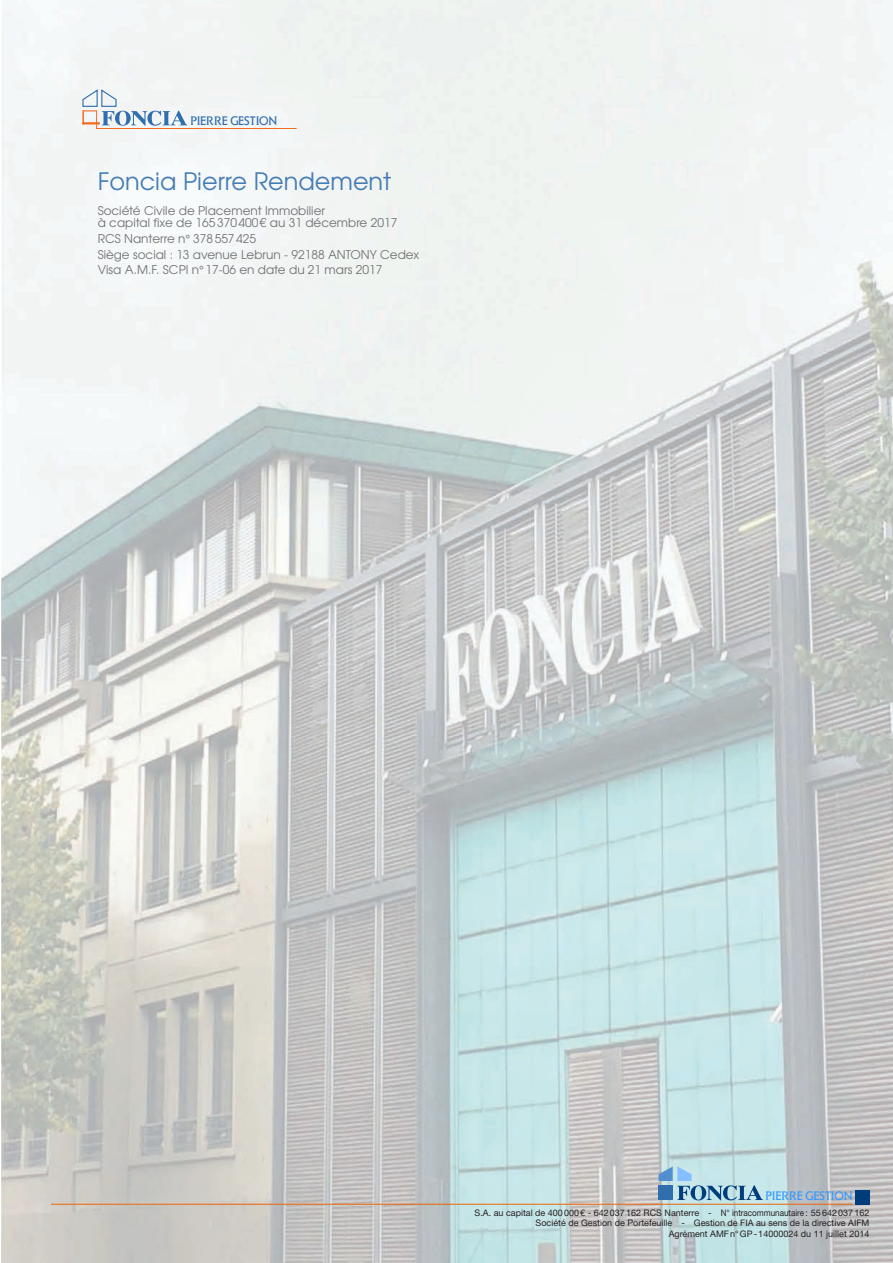
<style>
.page{position:relative;width:893px;height:1263px;background:#fff}
.page>*{position:absolute;margin:0;border:0;box-sizing:border-box;transform-origin:0 0}
.t1{font:24px "Te X Gyre Adventor";color:#306ead}
.t2{font:12px/12px "Te X Gyre Adventor";color:#636366}
.t3{font:11.25px "Elan";color:#306ead;scale:.95 1}
.t4{font:11.25px "Elan";color:#39f;scale:.95 1}
.t5{font:9px "Helvetica Neue LT Std";color:#231f20}
</style>
<div class="page">
<img style="left:1px;top:0;width:892px;height:1263px">
<hr style="left:96px;top:128px;width:201px;height:1px;background:#f36c22">
<svg style="left:82px;top:89px;width:106px;height:39px"></svg>
<svg style="left:659px;top:1166px;width:104px;height:34px;background:#9fc6d7"></svg>
<div style="left:659px;top:1186px;width:14px;height:14px;background:#306ead"></div>
<div style="left:855px;top:1190px;width:14px;height:15px;background:#003d7d"></div>
<hr style="left:51px;top:1204px;width:801px;height:1px;background:#eb6608">
<p class="t3" style="left:190px;top:114px;width:93px">PIERRE GESTION</p>
<h1 class="t1" style="left:98px;top:162px;width:295px">Foncia Pierre Rendement</h1>
<h2 class="t2" style="left:98px;top:204px;width:301px">Société Civile de Placement Immobilier<br>à capital fixe de 165370400€ au 31 décembre 2017</h2>
<h2 class="t2" style="left:98px;top:230px;width:323px;line-height:16.2px">RCS Nanterre n° 378557425<br>Siège social : 13 avenue Lebrun - 92188 ANTONY Cedex</h2>
<h2 class="t2" style="left:98px;top:263px;width:286px">Visa A.M.F. SCPI n°17-06 en date du 21 mars 2017</h2>
<p class="t4" style="left:766px;top:1188px;width:93px">PIERRE GESTION</p>
<p class="t5" style="left:475px;top:1207px;width:396px">S.A. au capital de 400000€ - 642037162 RCS Nanterre - N° intracommunautaire : 55642037162</p>
<p class="t5" style="left:535px;top:1218px;width:335px">Société de Gestion de Portefeuille - Gestion de FIA au sens de la directive AIFM</p>
<p class="t5" style="left:669px;top:1228px;width:202px">Agrément AMFn°GP-14000024 du 11 juillet 2014</p>
</div>
